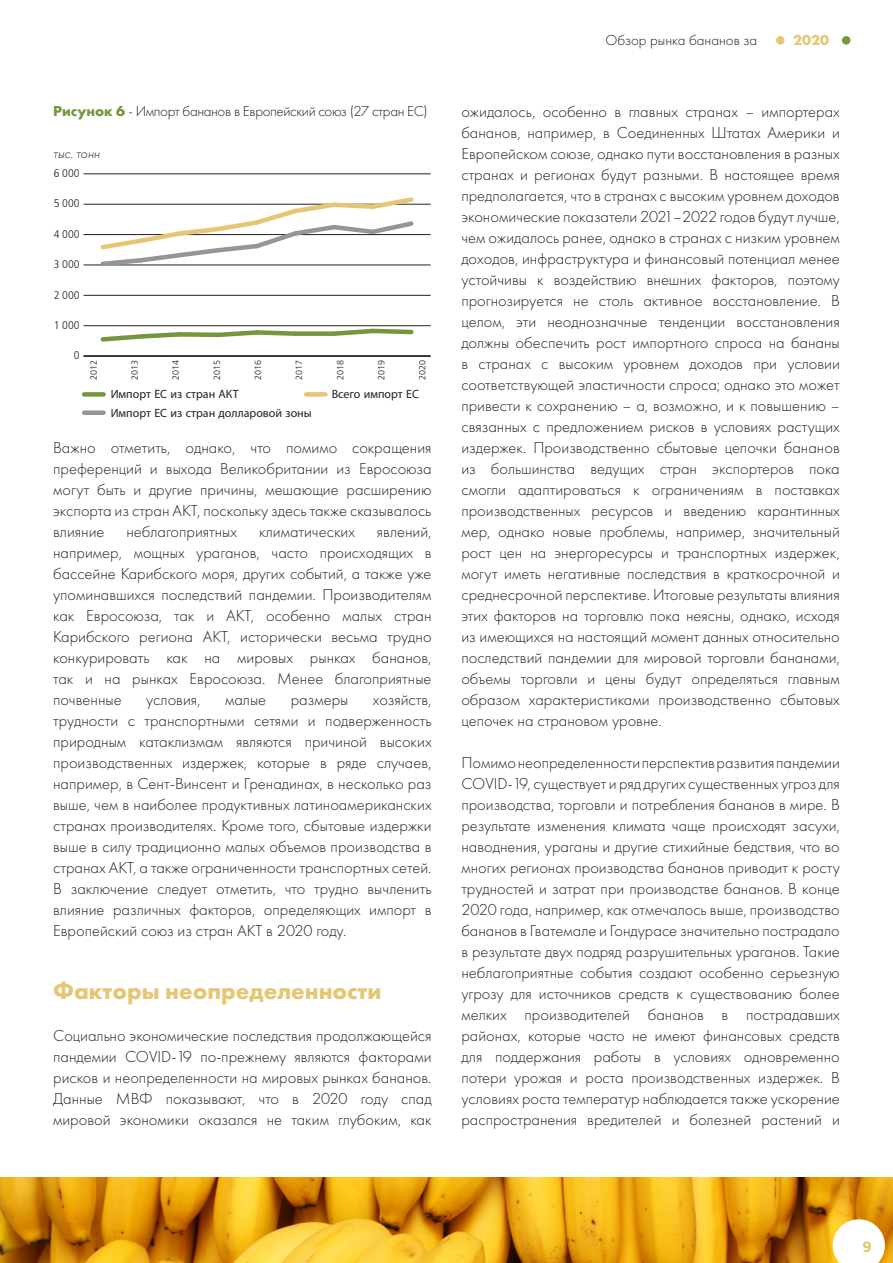
<style>
.page{position:relative;width:893px;height:1263px;background:#fff}
.page>*{position:absolute;margin:0;border:0;box-sizing:border-box;transform-origin:0 0}
.Subtitle{font:700 24px "Futura PT";color:#e4c675}
.Text{font:300 16.5px/21px "Futura PT";color:#231f20;text-align:justify}
.Figure_Titles{font:300 15px "Futura PT";letter-spacing:-.025em;color:#231f20}
.Figure_Titles-2{font:300 15px "Futura PT";color:#231f20}
.t1{font:700 15px "Futura PT";color:#e4c675}
.t2{font:900 15px "Frutiger LT Std";color:#e4c675}
.Figure_Titles-3{font:italic 300 13.5px "Futura PT";color:#231f20}
.t3{font:12px "Myriad Pro";color:#231f20}
.t4{font:300 condensed 11.1px "Frutiger LT Std";color:#231f20;scale:1.08 1}
.t5{font:300 9px "Frutiger LT Std";color:#231f20}
.s1{font-weight:700;color:#74963d}
</style>
<div class="page">
<img style="left:0;top:1178px;width:893px;height:85px">
<svg style="left:833px;top:1219px;width:52px;height:44px"></svg>
<div style="left:776px;top:36px;width:8px;height:9px;background:#e4c675;border-radius:50%"></div>
<div style="left:842px;top:36px;width:8px;height:9px;background:#74963d;border-radius:50%"></div>
<hr style="left:84px;top:355px;width:347px;height:2px;background:#231f20">
<hr style="left:84px;top:325px;width:347px;height:1px;background:#231f20">
<hr style="left:84px;top:295px;width:347px;height:1px;background:#231f20">
<hr style="left:84px;top:265px;width:347px;height:1px;background:#231f20">
<hr style="left:84px;top:234px;width:347px;height:1px;background:#231f20">
<hr style="left:84px;top:204px;width:347px;height:1px;background:#231f20">
<hr style="left:84px;top:174px;width:347px;height:1px;background:#231f20">
<svg style="left:98px;top:197px;width:319px;height:69px"></svg>
<svg style="left:100px;top:330px;width:196px;height:12px"></svg>
<div style="left:296px;top:331px;width:38px;height:5px;background:#74963d"></div>
<svg style="left:329px;top:326px;width:87px;height:10px"></svg>
<div style="left:84px;top:392px;width:20px;height:5px;background:#74963d"></div>
<div style="left:306px;top:392px;width:20px;height:5px;background:#e4c675"></div>
<div style="left:84px;top:410px;width:20px;height:5px;background:#939598"></div>
<p class="Figure_Titles" style="left:53px;top:102px;width:376px"><span class="s1">Рисунок 6</span> - Импорт бананов в Европейский союз (27 стран ЕС)</p>
<p class="Figure_Titles-3" style="left:53px;top:146px;width:48px">тыс. тонн</p>
<p class="t4" style="left:54px;top:167px;width:25px">6 000</p>
<p class="t4" style="left:54px;top:197px;width:25px">5 000</p>
<p class="t4" style="left:54px;top:228px;width:25px">4 000</p>
<p class="t4" style="left:54px;top:258px;width:25px">3 000</p>
<p class="t4" style="left:54px;top:288px;width:25px">2 000</p>
<p class="t4" style="left:54px;top:319px;width:25px">1 000</p>
<p class="t4" style="left:74px;top:349px;width:7px">0</p>
<p class="t5" style="left:88px;top:380px;width:22px;rotate:-90deg">2012</p>
<p class="t5" style="left:130px;top:380px;width:22px;rotate:-90deg">2013</p>
<p class="t5" style="left:171px;top:380px;width:22px;rotate:-90deg">2014</p>
<p class="t5" style="left:212px;top:380px;width:22px;rotate:-90deg">2015</p>
<p class="t5" style="left:253px;top:380px;width:22px;rotate:-90deg">2016</p>
<p class="t5" style="left:294px;top:380px;width:22px;rotate:-90deg">2017</p>
<p class="t5" style="left:335px;top:380px;width:22px;rotate:-90deg">2018</p>
<p class="t5" style="left:376px;top:380px;width:22px;rotate:-90deg">2019</p>
<p class="t5" style="left:417px;top:380px;width:22px;rotate:-90deg">2020</p>
<p class="t3" style="left:111px;top:387px;width:130px">Импорт ЕС из стран АКТ</p>
<p class="t3" style="left:332px;top:387px;width:89px">Всего импорт ЕС</p>
<p class="t3" style="left:111px;top:405px;width:203px">Импорт ЕС из стран долларовой зоны</p>
<p class="Text" style="left:53px;top:437px;width:380px">Важно отметить, однако, что помимо сокращения преференций и выхода Великобритании из Евросоюза могут быть и другие причины, мешающие расширению экспорта из стран АКТ, поскольку здесь также сказывалось влияние</p>
<p class="Text" style="left:126px;top:521px;width:112px">неблагоприятных</p>
<p class="Text" style="left:259px;top:521px;width:97px">климатических</p>
<p class="Text" style="left:53px;top:521px;width:380px;text-indent:324px">явлений, например, мощных ураганов, часто происходящих в бассейне Карибского моря, других событий, а также уже упоминавшихся последствий пандемии. Производителям как Евросоюза, так и АКТ, особенно малых стран Карибского региона АКТ, исторически весьма трудно конкурировать как на мировых рынках бананов, так и на рынках Евросоюза. Менее благоприятные почвенные</p>
<p class="Text" style="left:53px;top:689px;width:380px;text-indent:320px">хозяйств, трудности с транспортными сетями и подверженность природным катаклизмам являются причиной высоких производственных издержек, которые в ряде случаев, например, в Сент-Винсент и Гренадинах, в несколько раз выше, чем в наиболее продуктивных латиноамериканских странах производителях. Кроме того, сбытовые издержки выше в силу традиционно малых объемов производства в странах АКТ, а также ограниченности транспортных сетей.<br>В заключение следует отметить, что трудно вычленить влияние различных факторов, определяющих импорт в Европейский союз из стран АКТ в 2020 году.</p>
<p class="Text" style="left:146px;top:689px;width:56px">условия,</p>
<p class="Text" style="left:225px;top:689px;width:43px">малые</p>
<p class="Text" style="left:291px;top:689px;width:59px">размеры</p>
<p class="Subtitle" style="left:53px;top:976px;width:330px">Факторы неопределенности</p>
<p class="Text" style="left:53px;top:1025px;width:380px">Социально экономические последствия продолжающейся пандемии COVID-19 по-прежнему являются факторами рисков и неопределенности на мировых рынках бананов.<br>Данные МВФ показывают, что в 2020 году спад мировой экономики оказался не таким глубоким, как</p>
<p class="Figure_Titles-2" style="left:606px;top:32px;width:153px">Обзор рынка бананов за</p>
<p class="t1" style="left:793px;top:31px;width:37px">2020</p>
<p class="Text" style="left:461px;top:101px;width:380px">ожидалось, особенно в главных странах – импортерах бананов, например, в Соединенных Штатах Америки и Европейском союзе, однако пути восстановления в разных странах и регионах будут разными. В настоящее время предполагается, что в странах с высоким уровнем доходов экономические показатели 2021–2022 годов будут лучше, чем ожидалось ранее, однако в странах с низким уровнем доходов, инфраструктура и финансовый потенциал менее устойчивы к воздействию внешних факторов, поэтому прогнозируется не столь активное восстановление. В целом, эти неоднозначные тенденции восстановления должны обеспечить рост импортного спроса на бананы в странах с высоким уровнем доходов при условии соответствующей эластичности спроса; однако это может привести к сохранению – а, возможно, и к повышению – связанных с предложением рисков в условиях растущих издержек. Производственно сбытовые цепочки бананов из большинства ведущих стран экспортеров пока смогли адаптироваться к ограничениям в поставках производственных ресурсов и введению карантинных мер, однако новые проблемы, например, значительный рост цен на энергоресурсы и транспортных издержек, могут иметь негативные последствия в краткосрочной и среднесрочной перспективе. Итоговые результаты влияния этих факторов на торговлю пока неясны, однако, исходя из имеющихся на настоящий момент данных относительно последствий пандемии для мировой торговли бананами, объемы торговли и цены будут определяться главным образом характеристиками производственно сбытовых цепочек на страновом уровне.</p>
<p class="Text" style="left:461px;top:752px;width:380px">Помимо неопределенности перспектив развития пандемии COVID-19, существует и ряд других существенных угроз для производства, торговли и потребления бананов в мире. В результате изменения климата чаще происходят засухи, наводнения, ураганы и другие стихийные бедствия, что во многих регионах производства бананов приводит к росту трудностей и затрат при производстве бананов. В конце 2020 года, например, как отмечалось выше, производство бананов в Гватемале и Гондурасе значительно пострадало в результате двух подряд разрушительных ураганов. Такие неблагоприятные события создают особенно серьезную угрозу для источников средств к существованию более мелких производителей бананов в пострадавших районах, которые часто не имеют финансовых средств для поддержания работы в условиях одновременно потери урожая и роста производственных издержек. В условиях роста температур наблюдается также ускорение распространения вредителей и болезней растений и</p>
<p class="t2" style="left:862px;top:1238px;width:11px">9</p>
</div>
